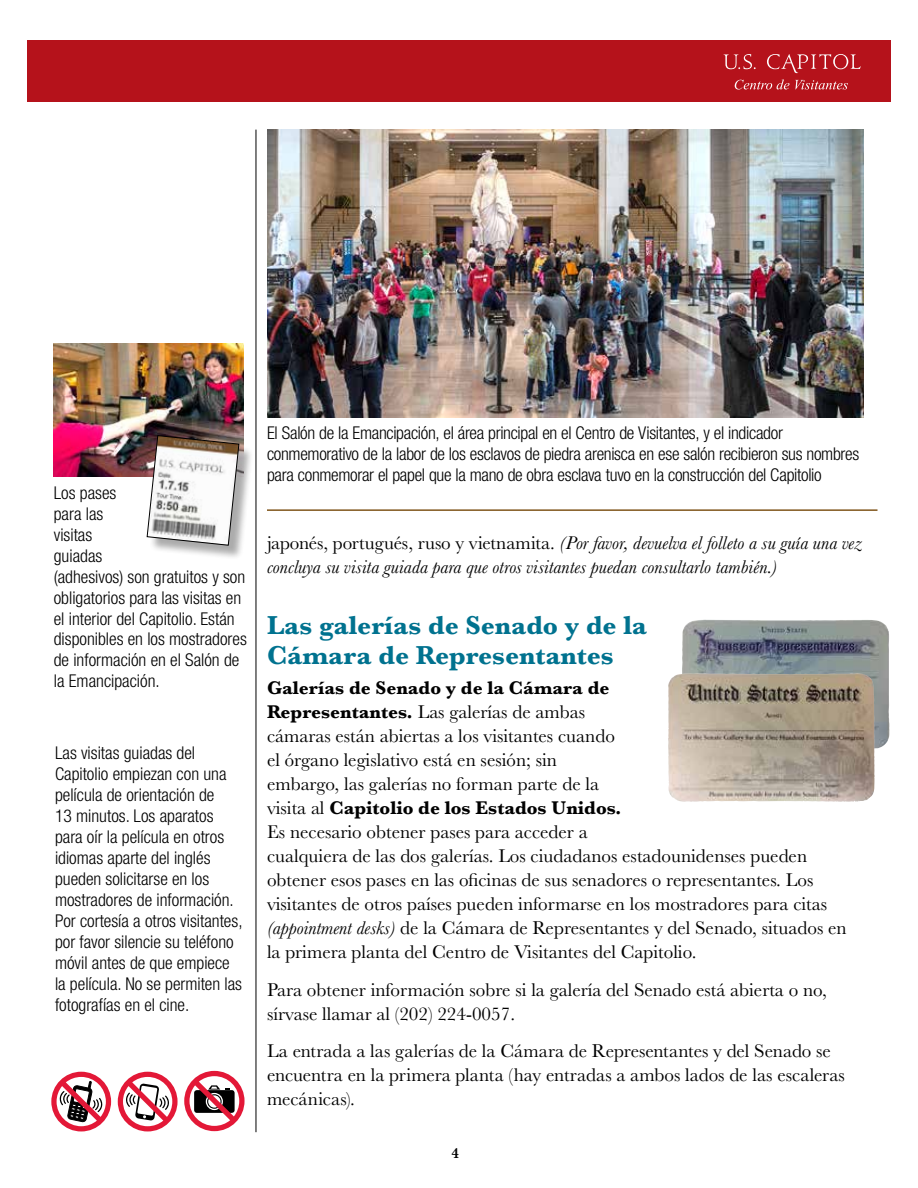
<style>
.page{position:relative;width:918px;height:1188px;background:#fff}
.page>*{position:absolute;margin:0;border:0;box-sizing:border-box;transform-origin:0 0}
.t1{font:700 27px/30px "Baskerville";color:#00728f}
.t2{font:19.2px/24px "Baskerville";color:#000}
.t3{font:italic 19.2px/24px "Baskerville";color:#000}
.t4{font:300 condensed 17.7px/21px "Helvetica Neue LT Std";color:#000}
.t5{font:600 15px "Baskerville";color:#000}
.s1{font-style:normal}
.s2{font-weight:700}
.s3{font-style:italic}
</style>
<div class="page">
<div style="left:27px;top:40px;width:863px;height:62px;background:#b5121b"></div>
<svg style="left:735px;top:79px;width:113px;height:11px"></svg>
<svg style="left:724px;top:54px;width:137px;height:19px"></svg>
<hr style="left:256px;top:130px;width:1px;height:1002px;background:#000">
<hr style="left:267px;top:509px;width:611px;height:2px;background:#80561b">
<img style="left:267px;top:130px;width:597px;height:288px">
<img style="left:54px;top:343px;width:190px;height:134px">
<div style="left:149px;top:437px;width:105px;height:123px;background:#000;opacity:.33"></div>
<svg style="left:146px;top:435px;width:94px;height:111px"></svg>
<img style="left:682px;top:619px;width:208px;height:130px">
<img style="left:668px;top:673px;width:207px;height:129px">
<svg style="left:51px;top:1072px;width:60px;height:59px"></svg>
<svg style="left:118px;top:1072px;width:60px;height:59px"></svg>
<svg style="left:184px;top:1071px;width:61px;height:60px"></svg>
<p class="t4" style="left:54px;top:482px;width:195px">Los pases<br>para las<br>visitas<br>guiadas<br>(adhesivos) son gratuitos y son obligatorios para las visitas en el interior del Capitolio. Están disponibles en los mostradores de información en el Salón de la Emancipación.</p>
<p class="t4" style="left:55px;top:742px;width:189px">Las visitas guiadas del<br>Capitolio empiezan con una película de orientación de<br>13 minutos. Los aparatos para oír la película en otros idiomas aparte del inglés pueden solicitarse en los mostradores de información.<br>Por cortesía a otros visitantes, por favor silencie su teléfono móvil antes de que empiece la película. No se permiten las fotografías en el cine.</p>
<p class="t4" style="left:267px;top:422px;width:594px">El Salón de la Emancipación, el área principal en el Centro de Visitantes, y el indicador conmemorativo de la labor de los esclavos de piedra arenisca en ese salón recibieron sus nombres para conmemorar el papel que la mano de obra esclava tuvo en la construcción del Capitolio</p>
<p class="t3" style="left:267px;top:531px;width:597px"><span class="s1">japonés, portugués, ruso y vietnamita.</span> (Por favor, devuelva el folleto a su guía una vez concluya su visita guiada para que otros visitantes puedan consultarlo también.)</p>
<h1 class="t1" style="left:267px;top:611px;width:382px">Las galerías de Senado y de la<br>Cámara de Representantes</h1>
<p class="t2" style="left:267px;top:677px;width:581px"><span class="s2">Galerías de Senado y de la Cámara de<br>Representantes.</span> Las galerías de ambas<br>cámaras están abiertas a los visitantes cuando<br>el órgano legislativo está en sesión; sin<br>embargo, las galerías no forman parte de la<br>visita al <span class="s2">Capitolio de los Estados Unidos.<br></span>Es necesario obtener pases para acceder a<br>cualquiera de las dos galerías. Los ciudadanos estadounidenses pueden obtener esos pases en las oficinas de sus senadores o representantes. Los visitantes de otros países pueden informarse en los mostradores para citas <span class="s3">(appointment desks)</span> de la Cámara de Representantes y del Senado, situados en la primera planta del Centro de Visitantes del Capitolio.</p>
<p class="t2" style="left:267px;top:978px;width:562px">Para obtener información sobre si la galería del Senado está abierta o no, sírvase llamar al (202) 224-0057.</p>
<p class="t2" style="left:267px;top:1040px;width:579px">La entrada a las galerías de la Cámara de Representantes y del Senado se encuentra en la primera planta (hay entradas a ambos lados de las escaleras mecánicas).</p>
<p class="t5" style="left:452px;top:1142px;width:9px">4</p>
</div>
